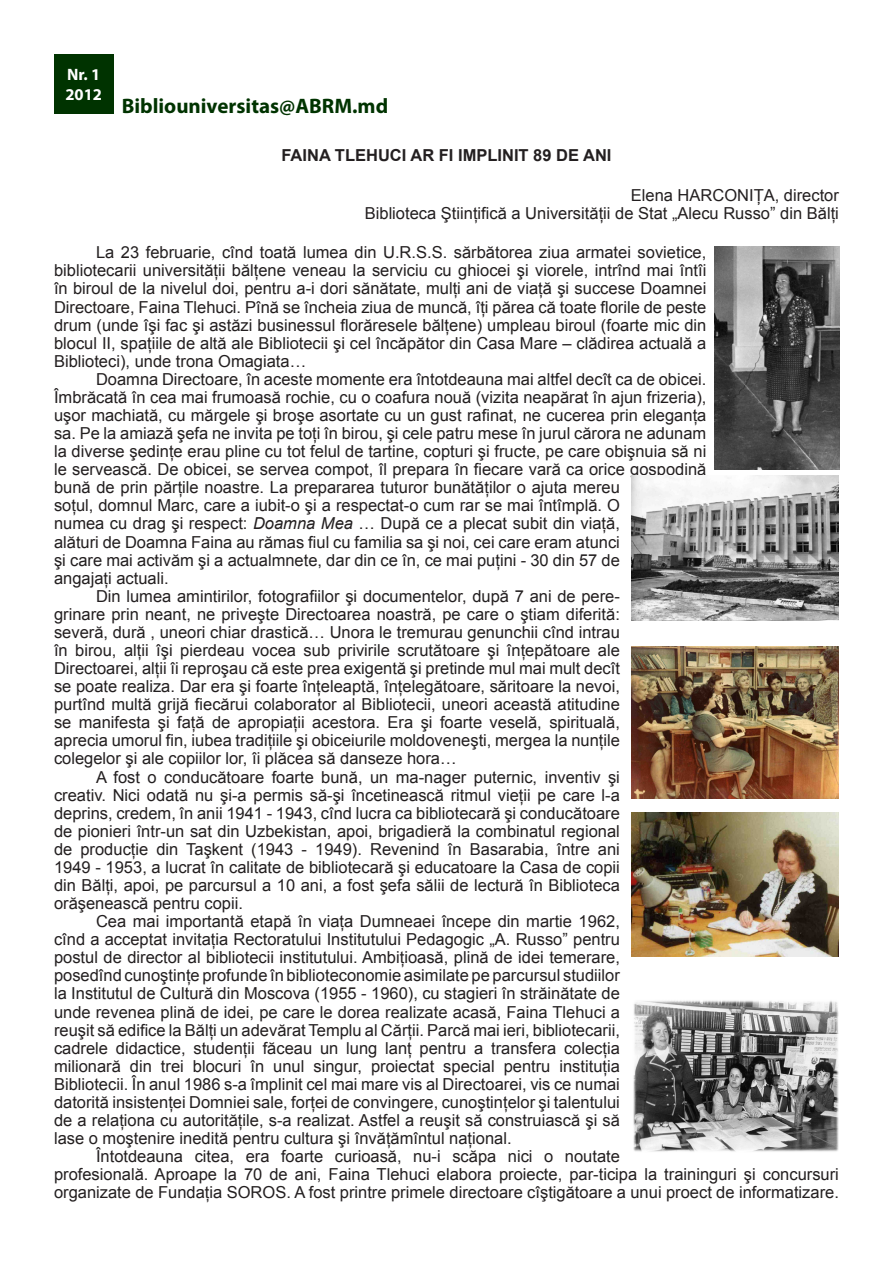
<style>
.page{position:relative;width:893px;height:1263px;background:#fff}
.page>*{position:absolute;margin:0;border:0;box-sizing:border-box;transform-origin:0 0}
.t1{font:700 21px "Myriad Pro";color:#030}
.Pa0{font:16.5px/18.1px "Arial";color:#231f20;text-align:justify}
.Pa2{font:16.5px "Arial";color:#231f20}
.Pa1{font:700 16.5px "Arial";color:#231f20}
.t2{font:700 16.5px "Myriad Pro";color:#fff}
.s1{font-style:italic}
</style>
<div class="page">
<div style="left:54px;top:54px;width:59px;height:59px;background:#030"></div>
<img style="left:631px;top:476px;width:208px;height:144px">
<img style="left:714px;top:247px;width:125px;height:222px">
<img style="left:631px;top:646px;width:208px;height:153px">
<img style="left:631px;top:812px;width:208px;height:145px">
<img style="left:633px;top:1000px;width:206px;height:152px">
<p class="t2" style="left:67px;top:64px;width:35px">Nr. 1</p>
<p class="t2" style="left:65px;top:83px;width:38px">2012</p>
<p class="t1" style="left:122px;top:93px;width:268px">Bibliouniversitas@ABRM.md</p>
<p class="Pa1" style="left:281px;top:144px;width:332px">FAINA TLEHUCI AR FI IMPLINIT 89 DE ANI</p>
<p class="Pa2" style="left:631px;top:184px;width:210px">Elena HARCONIŢA, director</p>
<p class="Pa2" style="left:365px;top:202px;width:476px">Biblioteca Ştiinţifică a Universităţii de Stat „Alecu Russo” din Bălţi</p>
<p class="Pa0" style="left:54px;top:244px;width:654px;text-indent:42px">La 23 februarie, cînd toată lumea din U.R.S.S. sărbătorea ziua armatei sovietice, bibliotecarii universităţii bălţene veneau la serviciu cu ghiocei şi viorele, intrînd mai întîi în biroul de la nivelul doi, pentru a-i dori sănătate, mulţi ani de viaţă şi succese Doamnei Directoare, Faina Tlehuci. Pînă se încheia ziua de muncă, îţi părea că toate florile de peste drum (unde îşi fac şi astăzi businessul florăresele bălţene) umpleau biroul (foarte mic din blocul II, spaţiile de altă ale Bibliotecii şi cel încăpător din Casa Mare – clădirea actuală a Biblioteci), unde trona Omagiata…</p>
<p class="Pa0" style="left:54px;top:370px;width:654px;text-align:left;text-indent:42px">Doamna Directoare, în aceste momente era întotdeauna mai altfel decît ca de obicei.<br>Îmbrăcată în cea mai frumoasă rochie, cu o coafura nouă (vizita neapărat în ajun frizeria), uşor machiată, cu mărgele şi broşe asortate cu un gust rafinat, ne cucerea prin eleganţa sa. Pe la amiază şefa ne invita pe toţi în birou, şi cele patru mese în jurul cărora ne adunam la diverse şedinţe erau pline cu tot felul de tartine, copturi şi fructe, pe care obişnuia să ni le servească. De obicei, se servea compot, îl prepara în fiecare vară ca orice gospodină bună de prin părţile noastre. La prepararea tuturor bunătăţilor o ajuta mereu<br>soţul, domnul Marc, care a iubit-o şi a respectat-o cum rar se mai întîmplă. O<br>numea cu drag şi respect: <span class="s1">Doamna Mea</span> … După ce a plecat subit din viaţă,<br>alături de Doamna Faina au rămas fiul cu familia sa şi noi, cei care eram atunci<br>şi care mai activăm şi a actualmnete, dar din ce în, ce mai puţini - 30 din 57 de<br>angajaţi actuali.</p>
<p class="Pa0" style="left:54px;top:587px;width:567px;text-indent:42px">Din lumea amintirilor, fotografiilor şi documentelor, după 7 ani de pere&shy;grinare prin neant, ne priveşte Directoarea noastră, pe care o ştiam diferită: severă, dură , uneori chiar drastică… Unora le tremurau genunchii cînd intrau în birou, alţii îşi pierdeau vocea sub privirile scrutătoare şi înţepătoare ale Directoarei, alţii îi reproşau că este prea exigentă şi pretinde mul mai mult decît se poate realiza. Dar era şi foarte înţeleaptă, înţelegătoare, săritoare la nevoi, purtînd multă grijă fiecărui colaborator al Bibliotecii, uneori această atitudine se manifesta şi faţă de apropiaţii acestora. Era şi foarte veselă, spirituală, aprecia umorul fin, iubea tradiţiile şi obiceiurile moldoveneşti, mergea la nunţile colegelor şi ale copiilor lor, îi plăcea să danseze hora…</p>
<p class="Pa0" style="left:54px;top:768px;width:567px;text-indent:42px">A fost o conducătoare foarte bună, un ma-nager puternic, inventiv şi creativ. Nici odată nu şi-a permis să-şi încetinească ritmul vieţii pe care l-a deprins, credem, în anii 1941 - 1943, cînd lucra ca bibliotecară şi conducătoare de pionieri într-un sat din Uzbekistan, apoi, brigadieră la combinatul regional de producţie din Taşkent (1943 - 1949). Revenind în Basarabia, între ani 1949 - 1953, a lucrat în calitate de bibliotecară şi educatoare la Casa de copii din Bălţi, apoi, pe parcursul a 10 ani, a fost şefa sălii de lectură în Biblioteca orăşenească pentru copii.</p>
<p class="Pa0" style="left:54px;top:912px;width:567px;text-indent:42px">Cea mai importantă etapă în viaţa Dumneaei începe din martie 1962, cînd a acceptat invitaţia Rectoratului Institutului Pedagogic „A. Russo” pentru postul de director al bibliotecii institutului. Ambiţioasă, plină de idei temerare, posedînd cunoştinţe profunde în biblioteconomie asimilate pe parcursul studiilor la Institutul de Cultură din Moscova (1955 - 1960), cu stagieri în străinătate de unde revenea plină de idei, pe care le dorea realizate acasă, Faina Tlehuci a reuşit să edifice la Bălţi un adevărat Templu al Cărţii. Parcă mai ieri, bibliotecarii, cadrele didactice, studenţii făceau un lung lanţ pentru a transfera colecţia milionară din trei blocuri în unul singur, proiectat special pentru instituţia Bibliotecii. În anul 1986 s-a împlinit cel mai mare vis al Directoarei, vis ce numai datorită insistenţei Domniei sale, forţei de convingere, cunoştinţelor şi talentului de a relaţiona cu autorităţile, s-a realizat. Astfel a reuşit să construiască şi să lase o moştenire inedită pentru cultura şi învăţămîntul naţional.</p>
<p class="Pa0" style="left:54px;top:1147px;width:786px;text-align:left;text-indent:42px">Întotdeauna citea, era foarte curioasă, nu-i scăpa nici o noutate<br>profesională. Aproape la 70 de ani, Faina Tlehuci elabora proiecte, par-ticipa la traininguri şi concursuri organizate de Fundaţia SOROS. A fost printre primele directoare cîştigătoare a unui proect de informatizare.</p>
</div>
